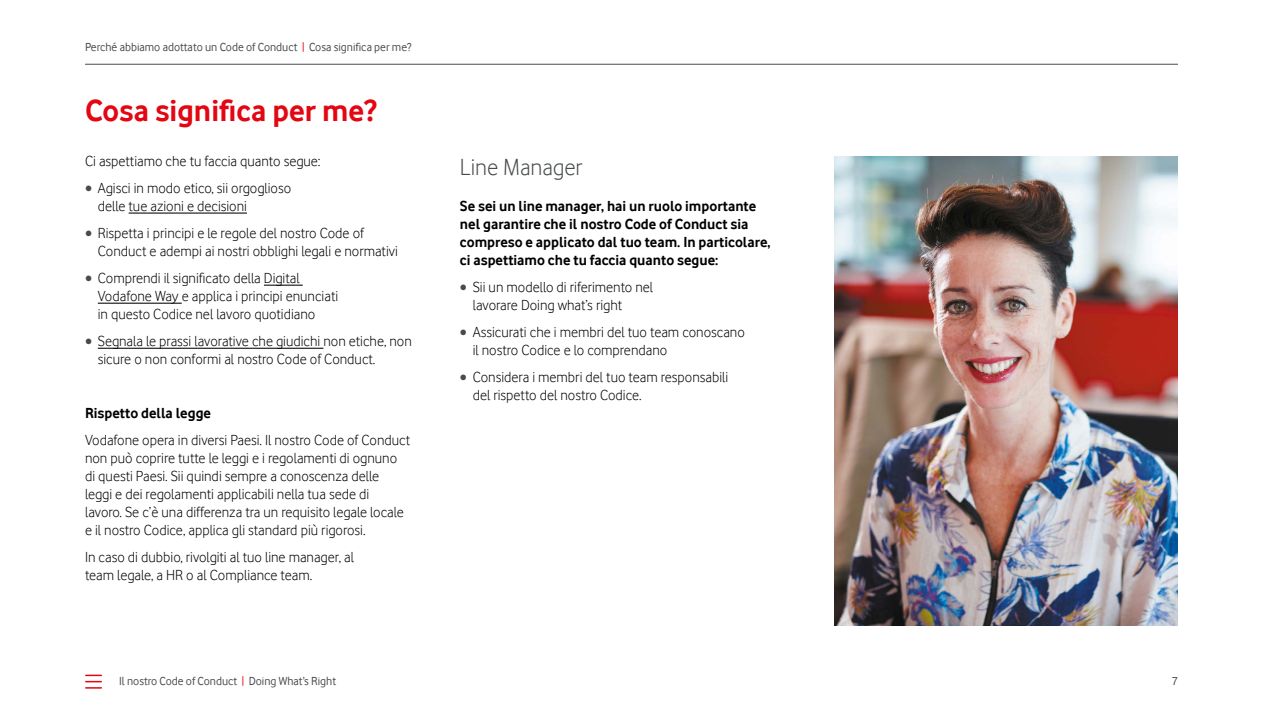
<style>
.page{position:relative;width:1263px;height:711px;background:#fff}
.page>*{position:absolute;margin:0;border:0;box-sizing:border-box;transform-origin:0 0}
.t1{font:700 31.5px "Vodafone Rg";color:#e30613}
.t2{font:24px "Vodafone Lt";color:#484b4d}
.t3{font:15px/18px "Vodafone Lt";color:#000}
.t4{font:700 15px/18px "Vodafone Rg";color:#000}
.t5{font:12px "Vodafone Rg";color:#484b4d}
.s1{color:#e30613}
.s2{color:#484b4d}
</style>
<div class="page">
<hr style="left:85px;top:64px;width:1093px;height:1px;background:#484b4d">
<hr style="left:129px;top:212px;width:118px;height:1px;background:#000">
<hr style="left:264px;top:284px;width:39px;height:1px;background:#000">
<hr style="left:98px;top:302px;width:84px;height:1px;background:#000">
<hr style="left:98px;top:347px;width:225px;height:1px;background:#000">
<img style="left:835px;top:157px;width:343px;height:468px">
<svg style="left:86px;top:674px;width:15px;height:14px"></svg>
<p class="t5" style="left:85px;top:40px;width:328px">Perché abbiamo adottato un Code of Conduct <span class="s1">|</span> Cosa significa per me?</p>
<h1 class="t1" style="left:85px;top:92px;width:293px">Cosa significa per me?</h1>
<p class="t3" style="left:85px;top:151px;width:237px">Ci aspettiamo che tu faccia quanto segue:</p>
<p class="t3" style="left:98px;top:178px;width:195px;text-indent:-13px"><span class="s2">•</span> Agisci in modo etico, sii orgoglioso delle tue azioni e decisioni</p>
<p class="t3" style="left:98px;top:223px;width:301px;text-indent:-13px"><span class="s2">•</span> Rispetta i principi e le regole del nostro Code of<br>Conduct e adempi ai nostri obblighi legali e normativi</p>
<p class="t3" style="left:98px;top:268px;width:242px;text-indent:-13px"><span class="s2">•</span> Comprendi il significato della Digital<br>Vodafone Way e applica i principi enunciati in questo Codice nel lavoro quotidiano</p>
<p class="t3" style="left:98px;top:331px;width:315px;text-indent:-13px"><span class="s2">•</span> Segnala le prassi lavorative che giudichi non etiche, non sicure o non conformi al nostro Code of Conduct.</p>
<p class="t4" style="left:85px;top:403px;width:127px">Rispetto della legge</p>
<p class="t3" style="left:85px;top:430px;width:327px">Vodafone opera in diversi Paesi. Il nostro Code of Conduct non può coprire tutte le leggi e i regolamenti di ognuno di questi Paesi. Sii quindi sempre a conoscenza delle<br>leggi e dei regolamenti applicabili nella tua sede di<br>lavoro. Se c’è una differenza tra un requisito legale locale e il nostro Codice, applica gli standard più rigorosi.</p>
<p class="t3" style="left:85px;top:547px;width:270px">In caso di dubbio, rivolgiti al tuo line manager, al team legale, a HR o al Compliance team.</p>
<h2 class="t2" style="left:460px;top:153px;width:124px">Line Manager</h2>
<p class="t4" style="left:460px;top:196px;width:312px">Se sei un line manager, hai un ruolo importante nel garantire che il nostro Code of Conduct sia compreso e applicato dal tuo team. In particolare, ci aspettiamo che tu faccia quanto segue:</p>
<p class="t3" style="left:473px;top:277px;width:182px;text-indent:-13px"><span class="s2">•</span> Sii un modello di riferimento nel lavorare Doing what’s right</p>
<p class="t3" style="left:473px;top:322px;width:274px;text-indent:-13px"><span class="s2">•</span> Assicurati che i membri del tuo team conoscano il nostro Codice e lo comprendano</p>
<p class="t3" style="left:473px;top:367px;width:257px;text-indent:-13px"><span class="s2">•</span> Considera i membri del tuo team responsabili del rispetto del nostro Codice.</p>
<p class="t5" style="left:119px;top:674px;width:219px">Il nostro Code of Conduct <span class="s1">|</span> Doing What’s Right</p>
<p class="t5" style="left:1172px;top:674px;width:8px">7</p>
</div>
